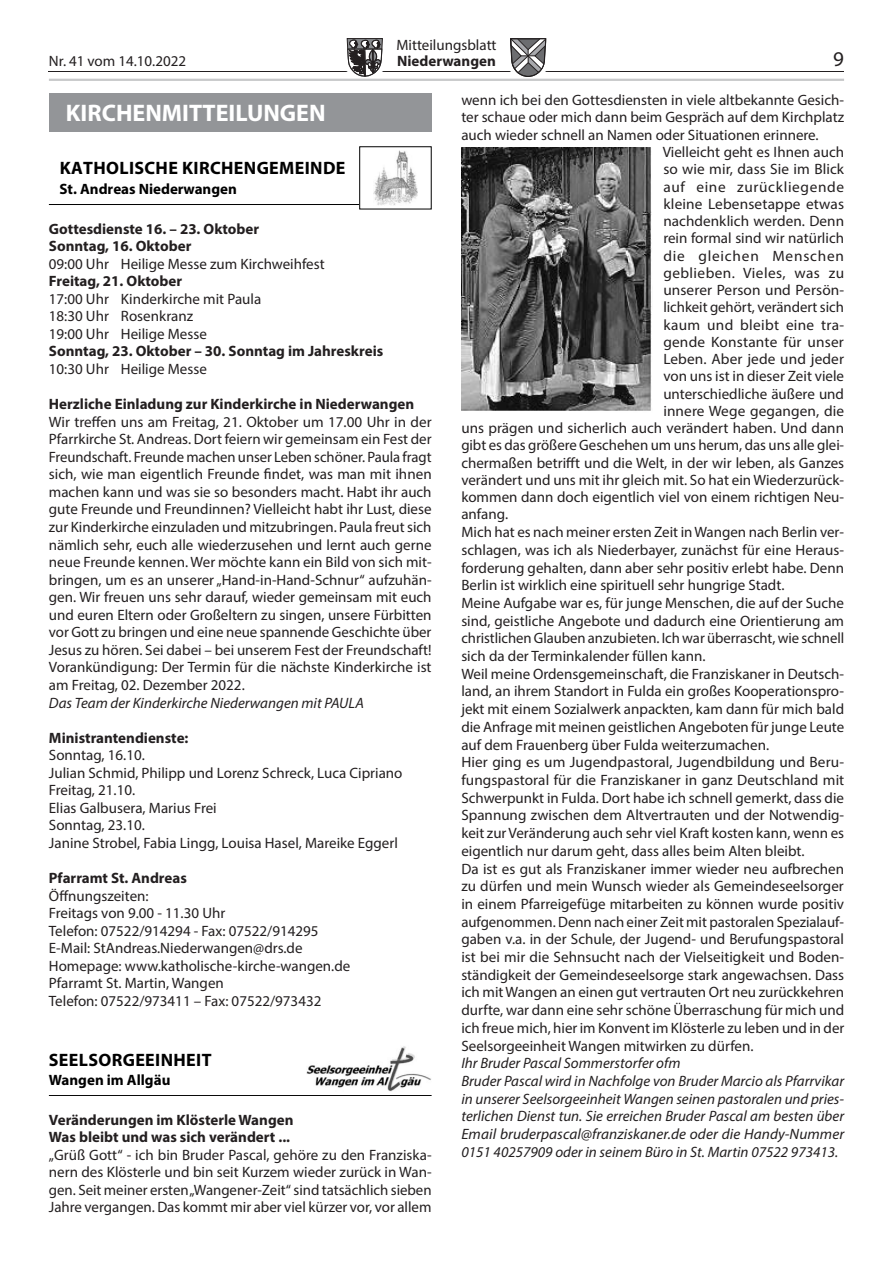
<style>
.page{position:relative;width:893px;height:1263px;background:#fff}
.page>*{position:absolute;margin:0;border:0;box-sizing:border-box;transform-origin:0 0}
.t1{font:700 24px "Myriad Pro";color:#fff}
.t2{font:21px "Myriad Pro";color:#231f20}
.t3{font:700 18px "Myriad Pro";letter-spacing:.02em;color:#000}
.t4{font:15px/17.5px "Myriad Pro";color:#231f20}
.t5{font:italic 15px/17.7px "Myriad Pro";color:#231f20}
.t6{font:700 15px/17.5px "Myriad Pro";color:#231f20}
.t7{font:700 15px "Myriad Pro";color:#000}
.t8{font:15px "Myriad Pro";letter-spacing:.03em;color:#231f20}
.t9{font:15px "Myriad Pro";letter-spacing:.04em;color:#231f20}
.t10{font:15px "Myriad Pro";letter-spacing:.02em;color:#231f20}
.t11{font:15px "Myriad Pro";letter-spacing:.05em;color:#231f20}
</style>
<div class="page">
<hr style="left:49px;top:71px;width:795px;height:1px;background:#231f20">
<svg style="left:347px;top:38px;width:36px;height:39px"></svg>
<svg style="left:510px;top:38px;width:36px;height:39px"></svg>
<hr style="left:49px;top:79px;width:795px;height:2px;background:#c7c8ca">
<div style="left:49px;top:93px;width:383px;height:38px;background:#939598"></div>
<hr style="left:49px;top:204px;width:381px;height:1px;background:#000">
<div style="left:360px;top:147px;width:71px;height:62px;background:#fff"></div>
<img style="left:373px;top:150px;width:45px;height:55px">
<hr style="left:49px;top:1095px;width:383px;height:1px;background:#000">
<img style="left:306px;top:1046px;width:125px;height:46px">
<img style="left:461px;top:148px;width:191px;height:263px">
<p class="t4" style="left:396px;top:35px;width:102px">Mitteilungsblatt</p>
<p class="t4" style="left:49px;top:52px;width:139px">Nr. 41 vom 14.10.2022</p>
<p class="t6" style="left:397px;top:52px;width:100px">Niederwangen</p>
<h2 class="t2" style="left:833px;top:46px;width:12px">9</h2>
<h1 class="t1" style="left:66px;top:97px;width:261px">KIRCHENMITTEILUNGEN</h1>
<p class="t4" style="left:461px;top:91px;width:384px">wenn ich bei den Gottesdiensten in viele altbekannte Gesich-</p>
<p class="t4" style="left:461px;top:108px;width:384px">ter schaue oder mich dann beim Gespräch auf dem Kirchplatz</p>
<p class="t4" style="left:461px;top:126px;width:359px">auch wieder schnell an Namen oder Situationen erinnere.</p>
<p class="t4" style="left:663px;top:143px;width:183px">Vielleicht geht es Ihnen auch</p>
<p class="t4" style="left:663px;top:160px;width:182px">so wie mir, dass Sie im Blick</p>
<p class="t9" style="left:663px;top:177px;width:182px">auf eine zurückliegende</p>
<p class="t4" style="left:663px;top:195px;width:182px">kleine Lebensetappe etwas</p>
<p class="t4" style="left:663px;top:212px;width:182px">nachdenklich werden. Denn</p>
<p class="t4" style="left:663px;top:229px;width:182px">rein formal sind wir natürlich</p>
<p class="t11" style="left:663px;top:246px;width:182px">die gleichen Menschen</p>
<p class="t8" style="left:663px;top:264px;width:182px">geblieben. Vieles, was zu</p>
<p class="t4" style="left:663px;top:281px;width:182px">unserer Person und Persön-</p>
<p class="t4" style="left:663px;top:298px;width:182px">lichkeit gehört, verändert sich</p>
<p class="t10" style="left:663px;top:315px;width:182px">kaum und bleibt eine tra-</p>
<p class="t4" style="left:663px;top:333px;width:182px">gende Konstante für unser</p>
<p class="t4" style="left:663px;top:350px;width:182px">Leben. Aber jede und jeder</p>
<p class="t4" style="left:663px;top:367px;width:182px">von uns ist in dieser Zeit viele</p>
<p class="t4" style="left:663px;top:385px;width:182px">unterschiedliche äußere und</p>
<p class="t4" style="left:663px;top:402px;width:182px">innere Wege gegangen, die</p>
<p class="t4" style="left:461px;top:419px;width:384px">uns prägen und sicherlich auch verändert haben. Und dann</p>
<p class="t4" style="left:461px;top:436px;width:384px">gibt es das größere Geschehen um uns herum, das uns alle glei-</p>
<p class="t4" style="left:461px;top:454px;width:384px">chermaßen betrifft und die Welt, in der wir leben, als Ganzes</p>
<p class="t4" style="left:461px;top:471px;width:384px">verändert und uns mit ihr gleich mit. So hat ein Wiederzurück-</p>
<p class="t4" style="left:461px;top:488px;width:384px">kommen dann doch eigentlich viel von einem richtigen Neu-</p>
<p class="t4" style="left:461px;top:505px;width:48px">anfang.</p>
<p class="t4" style="left:461px;top:523px;width:384px">Mich hat es nach meiner ersten Zeit in Wangen nach Berlin ver-</p>
<p class="t4" style="left:461px;top:541px;width:384px">schlagen, was ich als Niederbayer, zunächst für eine Heraus-</p>
<p class="t4" style="left:461px;top:558px;width:384px">forderung gehalten, dann aber sehr positiv erlebt habe. Denn</p>
<p class="t4" style="left:461px;top:576px;width:325px">Berlin ist wirklich eine spirituell sehr hungrige Stadt.</p>
<p class="t4" style="left:461px;top:594px;width:384px">Meine Aufgabe war es, für junge Menschen, die auf der Suche</p>
<p class="t4" style="left:461px;top:612px;width:384px">sind, geistliche Angebote und dadurch eine Orientierung am</p>
<p class="t4" style="left:461px;top:629px;width:384px">christlichen Glauben anzubieten. Ich war überrascht, wie schnell</p>
<p class="t4" style="left:461px;top:647px;width:246px">sich da der Terminkalender füllen kann.</p>
<p class="t4" style="left:461px;top:665px;width:384px">Weil meine Ordensgemeinschaft, die Franziskaner in Deutsch-</p>
<p class="t4" style="left:461px;top:682px;width:384px">land, an ihrem Standort in Fulda ein großes Kooperationspro-</p>
<p class="t4" style="left:461px;top:700px;width:384px">jekt mit einem Sozialwerk anpackten, kam dann für mich bald</p>
<p class="t4" style="left:461px;top:718px;width:384px">die Anfrage mit meinen geistlichen Angeboten für junge Leute</p>
<p class="t4" style="left:461px;top:735px;width:309px">auf dem Frauenberg über Fulda weiterzumachen.</p>
<p class="t4" style="left:461px;top:753px;width:384px">Hier ging es um Jugendpastoral, Jugendbildung und Beru-</p>
<p class="t4" style="left:461px;top:771px;width:384px">fungspastoral für die Franziskaner in ganz Deutschland mit</p>
<p class="t4" style="left:461px;top:789px;width:384px">Schwerpunkt in Fulda. Dort habe ich schnell gemerkt, dass die</p>
<p class="t4" style="left:461px;top:806px;width:384px">Spannung zwischen dem Altvertrauten und der Notwendig-</p>
<p class="t4" style="left:461px;top:824px;width:384px">keit zur Veränderung auch sehr viel Kraft kosten kann, wenn es</p>
<p class="t4" style="left:461px;top:842px;width:345px">eigentlich nur darum geht, dass alles beim Alten bleibt.</p>
<p class="t4" style="left:461px;top:859px;width:384px">Da ist es gut als Franziskaner immer wieder neu aufbrechen</p>
<p class="t4" style="left:461px;top:877px;width:384px">zu dürfen und mein Wunsch wieder als Gemeindeseelsorger</p>
<p class="t4" style="left:461px;top:895px;width:384px">in einem Pfarreigefüge mitarbeiten zu können wurde positiv</p>
<p class="t4" style="left:461px;top:912px;width:384px">aufgenommen. Denn nach einer Zeit mit pastoralen Spezialauf-</p>
<p class="t4" style="left:461px;top:930px;width:384px">gaben v.a. in der Schule, der Jugend- und Berufungspastoral</p>
<p class="t4" style="left:461px;top:948px;width:384px">ist bei mir die Sehnsucht nach der Vielseitigkeit und Boden-</p>
<p class="t4" style="left:461px;top:966px;width:384px">ständigkeit der Gemeindeseelsorge stark angewachsen. Dass</p>
<p class="t4" style="left:461px;top:983px;width:384px">ich mit Wangen an einen gut vertrauten Ort neu zurückkehren</p>
<p class="t4" style="left:461px;top:1001px;width:384px">durfte, war dann eine sehr schöne Überraschung für mich und</p>
<p class="t4" style="left:461px;top:1019px;width:384px">ich freue mich, hier im Konvent im Klösterle zu leben und in der</p>
<p class="t4" style="left:461px;top:1036px;width:294px">Seelsorgeeinheit Wangen mitwirken zu dürfen.</p>
<p class="t5" style="left:461px;top:1054px;width:384px">Ihr Bruder Pascal Sommerstorfer ofm<br>Bruder Pascal wird in Nachfolge von Bruder Marcio als Pfarrvikar in unserer Seelsorgeeinheit Wangen seinen pastoralen und pries&shy;terlichen Dienst tun. Sie erreichen Bruder Pascal am besten über Email bruderpascal@franziskaner.de oder die Handy-Nummer 0151 40257909 oder in seinem Büro in St. Martin 07522 973413.</p>
<p class="t3" style="left:60px;top:156px;width:287px">KATHOLISCHE KIRCHENGEMEINDE</p>
<p class="t7" style="left:60px;top:179px;width:179px">St. Andreas Niederwangen</p>
<p class="t6" style="left:49px;top:219px;width:212px">Gottesdienste 16. – 23. Oktober<br>Sonntag, 16. Oktober</p>
<p class="t4" style="left:49px;top:255px;width:277px">09:00 Uhr Heilige Messe zum Kirchweihfest</p>
<p class="t6" style="left:49px;top:272px;width:135px">Freitag, 21. Oktober</p>
<p class="t4" style="left:49px;top:290px;width:214px">17:00 Uhr Kinderkirche mit Paula<br>18:30 Uhr Rosenkranz<br>19:00 Uhr Heilige Messe</p>
<p class="t6" style="left:49px;top:342px;width:336px">Sonntag, 23. Oktober – 30. Sonntag im Jahreskreis</p>
<p class="t4" style="left:49px;top:360px;width:159px">10:30 Uhr Heilige Messe</p>
<p class="t6" style="left:49px;top:395px;width:367px">Herzliche Einladung zur Kinderkirche in Niederwangen</p>
<p class="t4" style="left:49px;top:413px;width:384px;text-align:justify">Wir treffen uns am Freitag, 21. Oktober um 17.00 Uhr in der Pfarrkirche St. Andreas. Dort feiern wir gemeinsam ein Fest der Freundschaft. Freunde machen unser Leben schöner. Paula fragt sich, wie man eigentlich Freunde findet, was man mit ihnen machen kann und was sie so besonders macht. Habt ihr auch gute Freunde und Freundinnen? Vielleicht habt ihr Lust, diese zur Kinderkirche einzuladen und mitzubringen. Paula freut sich nämlich sehr, euch alle wiederzusehen und lernt auch gerne neue Freunde kennen. Wer möchte kann ein Bild von sich mit&shy;bringen, um es an unserer „Hand-in-Hand-Schnur“ aufzuhän&shy;gen. Wir freuen uns sehr darauf, wieder gemeinsam mit euch und euren Eltern oder Großeltern zu singen, unsere Fürbitten vor Gott zu bringen und eine neue spannende Geschichte über Jesus zu hören. Sei dabei – bei unserem Fest der Freundschaft!<br>Vorankündigung: Der Termin für die nächste Kinderkirche ist am Freitag, 02. Dezember 2022.</p>
<p class="t5" style="left:49px;top:693px;width:316px">Das Team der Kinderkirche Niederwangen mit PAULA</p>
<p class="t6" style="left:49px;top:728px;width:141px">Ministrantendienste:</p>
<p class="t4" style="left:49px;top:746px;width:355px">Sonntag, 16.10.<br>Julian Schmid, Philipp und Lorenz Schreck, Luca Cipriano<br>Freitag, 21.10.<br>Elias Galbusera, Marius Frei<br>Sonntag, 23.10.<br>Janine Strobel, Fabia Lingg, Louisa Hasel, Mareike Eggerl</p>
<p class="t6" style="left:49px;top:869px;width:139px">Pfarramt St. Andreas</p>
<p class="t4" style="left:49px;top:886px;width:303px">Öffnungszeiten:<br>Freitags von 9.00 - 11.30 Uhr<br>Telefon: 07522/914294 - Fax: 07522/914295<br>E-Mail: StAndreas.Niederwangen@drs.de Homepage: www.katholische-kirche-wangen.de Pfarramt St. Martin, Wangen<br>Telefon: 07522/973411 – Fax: 07522/973432</p>
<p class="t3" style="left:49px;top:1048px;width:164px">SEELSORGEEINHEIT</p>
<p class="t7" style="left:49px;top:1070px;width:123px">Wangen im Allgäu</p>
<p class="t6" style="left:49px;top:1110px;width:246px">Veränderungen im Klösterle Wangen<br>Was bleibt und was sich verändert ...</p>
<p class="t4" style="left:49px;top:1146px;width:384px;text-align:justify">„Grüß Gott“ - ich bin Bruder Pascal, gehöre zu den Franziska&shy;nern des Klösterle und bin seit Kurzem wieder zurück in Wan&shy;gen. Seit meiner ersten „Wangener-Zeit“ sind tatsächlich sieben Jahre vergangen. Das kommt mir aber viel kürzer vor, vor allem</p>
</div>
